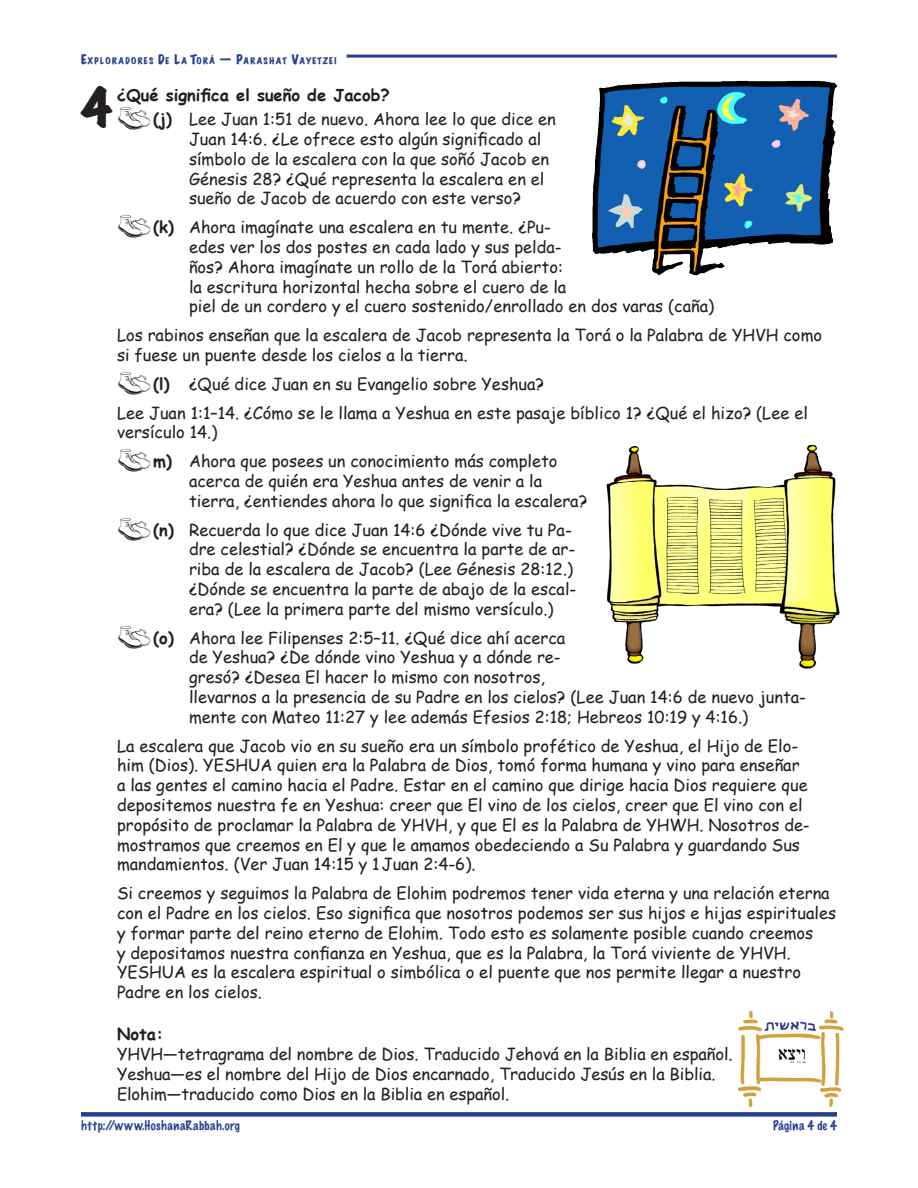
<style>
.page{position:relative;width:918px;height:1188px;background:#fff}
.page>*{position:absolute;margin:0;border:0;box-sizing:border-box;transform-origin:0 0}
.TE___hanging_indent{font:expanded 46.5px "Marker Felt";color:#231f20}
.TE_indent_left_2p{font:16.5px/19.8px "Comic Sans MS";color:#231f20}
.TE_Lists_BOOT_dbat{font:16.5px/19.8px "Comic Sans MS";color:#231f20}
.TE___hanging_indent-2{font:700 16.5px "Comic Sans MS";color:#231f20}
.t1{font:100 12px "Marker Felt";letter-spacing:.045em;color:#253f8e}
.t2{font:100 12px "Marker Felt";letter-spacing:.015em;color:#253f8e}
.t3{font:expanded 8.4px "Marker Felt";letter-spacing:.145em;color:#253f8e}
.s1{font-size:12px}
.s2{font-size:10.5px}
.s3{font-family:"Outfitters";font-size:22.5px}
.s4{font-weight:700}
</style>
<div class="page">
<div style="left:81px;top:1112px;width:756px;height:5px;background:#253f8e"></div>
<hr style="left:346px;top:55px;width:491px;height:3px;background:#253f8e">
<img style="left:606px;top:444px;width:234px;height:225px">
<img style="left:592px;top:81px;width:245px;height:195px">
<img style="left:738px;top:1011px;width:105px;height:96px">
<p class="t3" style="left:81px;top:54px;width:257px"><span class="s1">E</span>XPLORADORES <span class="s1">D</span>E <span class="s1">L</span>A <span class="s1">T</span>OR<span class="s2">Á</span> <span class="s1">— P</span>ARASHAT <span class="s1">V</span>AYETZEI</p>
<p class="TE___hanging_indent" style="left:81px;top:73px;width:32px">4</p>
<p class="TE___hanging_indent-2" style="left:117px;top:83px;width:274px">¿Qué significa el sueño de Jacob?</p>
<p class="TE_Lists_BOOT_dbat" style="left:189px;top:109px;width:368px;text-indent:-72px"><span class="s3">5</span><span class="s4">(j)</span> Lee Juan 1:51 de nuevo. Ahora lee lo que dice en Juan 14:6. ¿Le ofrece esto algún significado al símbolo de la escalera con la que soñó Jacob en Génesis 28? ¿Qué representa la escalera en el sueño de Jacob de acuerdo con este verso?</p>
<p class="TE_Lists_BOOT_dbat" style="left:189px;top:217px;width:527px;text-indent:-72px"><span class="s3">5</span><span class="s4">(k)</span> Ahora imagínate una escalera en tu mente. ¿Pu-<br>edes ver los dos postes en cada lado y sus pelda-<br>ños? Ahora imagínate un rollo de la Torá abierto:<br>la escritura horizontal hecha sobre el cuero de la<br>piel de un cordero y el cuero sostenido/enrollado en dos varas (caña)</p>
<p class="TE_indent_left_2p" style="left:117px;top:325px;width:707px">Los rabinos enseñan que la escalera de Jacob representa la Torá o la Palabra de YHVH como si fuese un puente desde los cielos a la tierra.</p>
<p class="TE_Lists_BOOT_dbat" style="left:117px;top:373px;width:429px"><span class="s3">5</span><span class="s4">(l)</span> ¿Qué dice Juan en su Evangelio sobre Yeshua?</p>
<p class="TE_indent_left_2p" style="left:117px;top:402px;width:693px">Lee Juan 1:1–14. ¿Cómo se le llama a Yeshua en este pasaje bíblico 1? ¿Qué el hizo? (Lee el versículo 14.)</p>
<p class="TE_Lists_BOOT_dbat" style="left:189px;top:451px;width:400px;text-indent:-72px"><span class="s3">5</span><span class="s4">m)</span> Ahora que posees un conocimiento más completo acerca de quién era Yeshua antes de venir a la tierra, ¿entiendes ahora lo que significa la escalera?</p>
<p class="TE_Lists_BOOT_dbat" style="left:189px;top:519px;width:389px;text-indent:-72px"><span class="s3">5</span><span class="s4">(n)</span> Recuerda lo que dice Juan 14:6 ¿Dónde vive tu Pa&shy;dre celestial? ¿Dónde se encuentra la parte de ar&shy;riba de la escalera de Jacob? (Lee Génesis 28:12.) ¿Dónde se encuentra la parte de abajo de la escal&shy;era? (Lee la primera parte del mismo versículo.)</p>
<p class="TE_Lists_BOOT_dbat" style="left:189px;top:627px;width:619px;text-indent:-72px"><span class="s3">5</span><span class="s4">(o)</span> Ahora lee Filipenses 2:5–11. ¿Qué dice ahí acerca<br>de Yeshua? ¿De dónde vino Yeshua y a dónde re-<br>gresó? ¿Desea El hacer lo mismo con nosotros,<br>llevarnos a la presencia de su Padre en los cielos? (Lee Juan 14:6 de nuevo junta&shy;mente con Mateo 11:27 y lee además Efesios 2:18; Hebreos 10:19 y 4:16.)</p>
<p class="TE_indent_left_2p" style="left:117px;top:735px;width:694px">La escalera que Jacob vio en su sueño era un símbolo profético de Yeshua, el Hijo de Elo&shy;him (Dios). YESHUA quien era la Palabra de Dios, tomó forma humana y vino para enseñar a las gentes el camino hacia el Padre. Estar en el camino que dirige hacia Dios requiere que depositemos nuestra fe en Yeshua: creer que El vino de los cielos, creer que El vino con el propósito de proclamar la Palabra de YHVH, y que El es la Palabra de YHWH. Nosotros de&shy;mostramos que creemos en El y que le amamos obedeciendo a Su Palabra y guardando Sus mandamientos. (Ver Juan 14:15 y 1Juan 2:4-6).</p>
<p class="TE_indent_left_2p" style="left:117px;top:883px;width:721px">Si creemos y seguimos la Palabra de Elohim podremos tener vida eterna y una relación eterna con el Padre en los cielos. Eso significa que nosotros podemos ser sus hijos e hijas espirituales y formar parte del reino eterno de Elohim. Todo esto es solamente posible cuando creemos<br>y depositamos nuestra confianza en Yeshua, que es la Palabra, la Torá viviente de YHVH.<br>YESHUA es la escalera espiritual o simbólica o el puente que nos permite llegar a nuestro Padre en los cielos.</p>
<p class="TE_indent_left_2p" style="left:117px;top:1024px;width:617px"><span class="s4">Nota:<br></span>YHVH—tetragrama del nombre de Dios. Traducido Jehová en la Biblia en español.<br>Yeshua—es el nombre del Hijo de Dios encarnado, Traducido Jesús en la Biblia.<br>Elohim—traducido como Dios en la Biblia en español.</p>
<p class="t1" style="left:81px;top:1117px;width:161px">http://www.HoshanaRabbah.org</p>
<p class="t2" style="left:773px;top:1117px;width:65px">Página 4 de 4</p>
</div>
